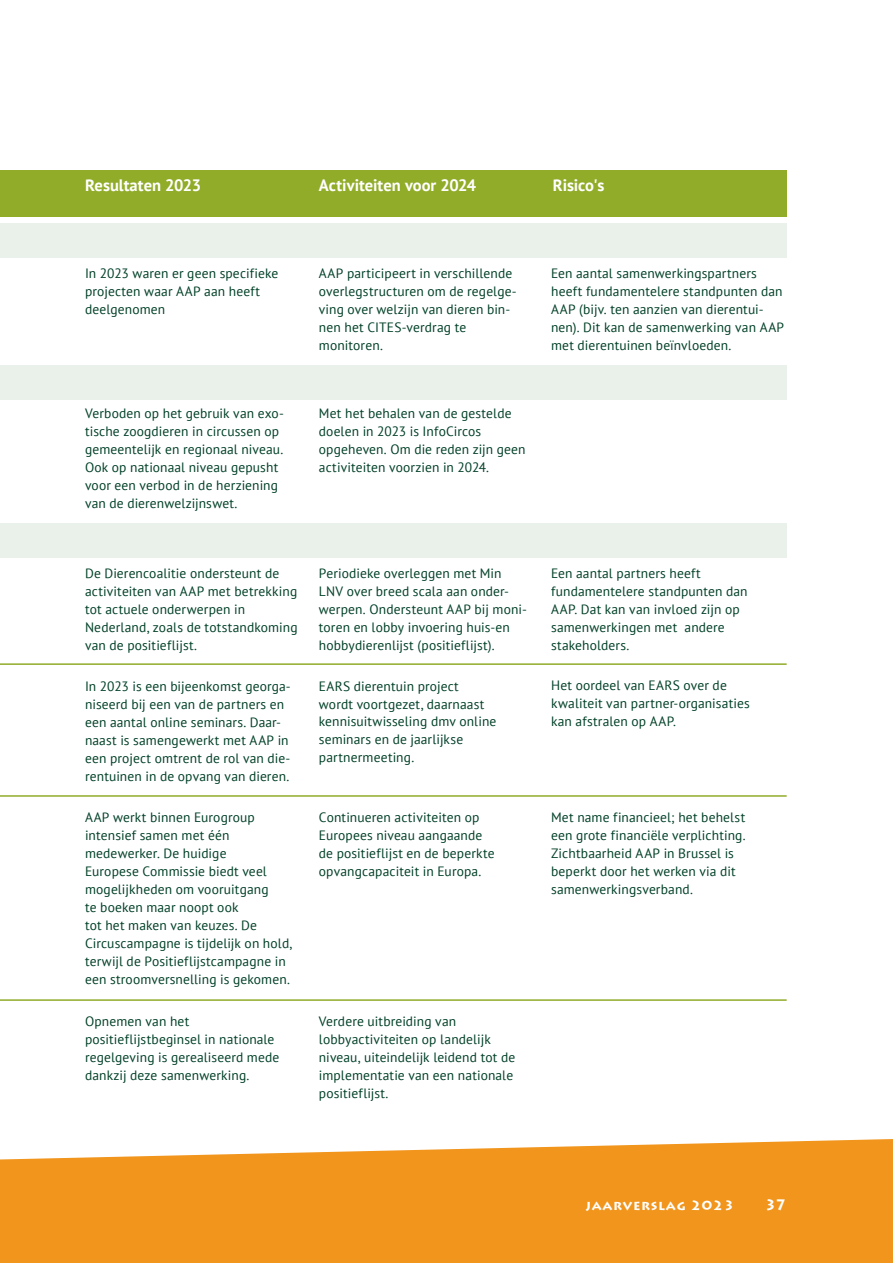
<style>
.page{position:relative;width:893px;height:1263px;background:#fff}
.page>*{position:absolute;margin:0;border:0;box-sizing:border-box;transform-origin:0 0}
.t1{font:700 16.5px "PT Sans";color:#fff}
.t2{font:700 15px "Lithos Pro";color:#fff}
.t3{font:13.5px/18px "PT Sans";letter-spacing:.01em;color:#004027}
.t4{font:700 13.5px "Lithos Pro";letter-spacing:.05em;color:#fff}
</style>
<div class="page">
<div style="left:0;top:170px;width:787px;height:47px;background:#91ac29"></div>
<svg style="left:0;top:1139px;width:893px;height:124px;background:#f29d2e"></svg>
<div style="left:0;top:223px;width:787px;height:34px;background:#eaf1ea"></div>
<div style="left:0;top:366px;width:787px;height:34px;background:#eaf1ea"></div>
<div style="left:0;top:523px;width:787px;height:34px;background:#eaf1ea"></div>
<hr style="left:0;top:663px;width:787px;height:2px;background:#91ac29">
<hr style="left:0;top:795px;width:787px;height:2px;background:#91ac29">
<hr style="left:0;top:999px;width:787px;height:2px;background:#91ac29">
<p class="t1" style="left:85px;top:174px;width:118px">Resultaten 2023</p>
<p class="t1" style="left:319px;top:174px;width:159px">Activiteiten voor 2024</p>
<p class="t1" style="left:553px;top:174px;width:53px">Risico's</p>
<p class="t3" style="left:85px;top:264px;width:195px">In 2023 waren er geen specifieke projecten waar AAP aan heeft deelgenomen</p>
<p class="t3" style="left:319px;top:264px;width:199px">AAP participeert in verschillende overlegstructuren om de regelge&shy;ving over welzijn van dieren bin&shy;nen het CITES-verdrag te monitoren.</p>
<p class="t3" style="left:551px;top:264px;width:235px">Een aantal samenwerkingspartners heeft fundamentelere standpunten dan AAP (bijv. ten aanzien van dierentui&shy;nen). Dit kan de samenwerking van AAP met dierentuinen beïnvloeden.</p>
<p class="t3" style="left:85px;top:404px;width:200px">Verboden op het gebruik van exo&shy;tische zoogdieren in circussen op gemeentelijk en regionaal niveau.<br>Ook op nationaal niveau gepusht voor een verbod in de herziening van de dierenwelzijnswet.</p>
<p class="t3" style="left:319px;top:404px;width:208px">Met het behalen van de gestelde doelen in 2023 is InfoCircos opgeheven. Om die reden zijn geen activiteiten voorzien in 2024.</p>
<p class="t3" style="left:85px;top:564px;width:214px">De Dierencoalitie ondersteunt de activiteiten van AAP met betrekking tot actuele onderwerpen in<br>Nederland, zoals de totstandkoming van de positieflijst.</p>
<p class="t3" style="left:319px;top:564px;width:209px">Periodieke overleggen met Min LNV over breed scala aan onder&shy;werpen. Ondersteunt AAP bij moni&shy;toren en lobby invoering huis-en hobbydierenlijst (positieflijst).</p>
<p class="t3" style="left:551px;top:564px;width:198px">Een aantal partners heeft fundamentelere standpunten dan<br>AAP. Dat kan van invloed zijn op samenwerkingen met andere stakeholders.</p>
<p class="t3" style="left:85px;top:676px;width:207px">In 2023 is een bijeenkomst georga&shy;niseerd bij een van de partners en een aantal online seminars. Daar&shy;naast is samengewerkt met AAP in een project omtrent de rol van die&shy;rentuinen in de opvang van dieren.</p>
<p class="t3" style="left:319px;top:676px;width:179px">EARS dierentuin project<br>wordt voortgezet, daarnaast kennisuitwisseling dmv online seminars en de jaarlijkse partnermeeting.</p>
<p class="t3" style="left:551px;top:676px;width:200px">Het oordeel van EARS over de kwaliteit van partner-organisaties kan afstralen op AAP.</p>
<p class="t3" style="left:85px;top:808px;width:209px">AAP werkt binnen Eurogroup intensief samen met één medewerker. De huidige<br>Europese Commissie biedt veel mogelijkheden om vooruitgang<br>te boeken maar noopt ook<br>tot het maken van keuzes. De<br>Circuscampagne is tijdelijk on hold, terwijl de Positieflijstcampagne in een stroomversnelling is gekomen.</p>
<p class="t3" style="left:319px;top:808px;width:177px">Continueren activiteiten op<br>Europees niveau aangaande de positieflijst en de beperkte opvangcapaciteit in Europa.</p>
<p class="t3" style="left:551px;top:808px;width:196px">Met name financieel; het behelst een grote financiële verplichting.<br>Zichtbaarheid AAP in Brussel is beperkt door het werken via dit samenwerkingsverband.</p>
<p class="t3" style="left:85px;top:1012px;width:196px">Opnemen van het positieflijstbeginsel in nationale regelgeving is gerealiseerd mede dankzij deze samenwerking.</p>
<p class="t3" style="left:319px;top:1012px;width:198px">Verdere uitbreiding van lobbyactiviteiten op landelijk niveau, uiteindelijk leidend tot de implementatie van een nationale positieflijst.</p>
<p class="t4" style="left:586px;top:1197px;width:150px">JAARVERSLAG 2023</p>
<p class="t2" style="left:765px;top:1196px;width:23px">37</p>
</div>
